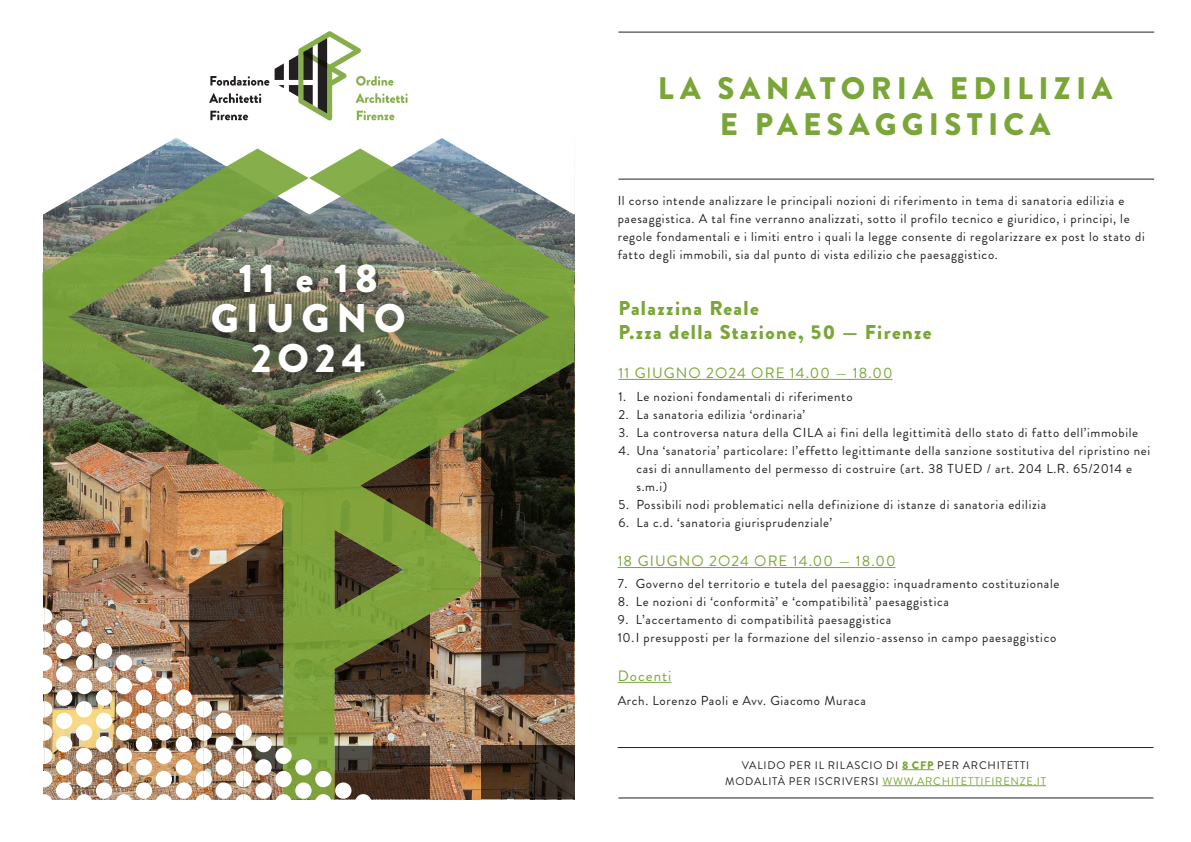
<style>
.page{position:relative;width:1191px;height:842px;background:#fff}
.page>*{position:absolute;margin:0;border:0;box-sizing:border-box;transform-origin:0 0}
.t1{font:900 40px "Brandon Grotesque";letter-spacing:.16em;color:#fff}
.t2{font:900 31.1px "Brandon Grotesque";letter-spacing:.17em;color:#79a637}
.t3{font:900 20px "Brandon Grotesque";letter-spacing:.07em;color:#79a637}
.t4{font:15px "Brandon Grotesque";letter-spacing:.07em;color:#79a637}
.t5{font:13px/18px "Brandon Grotesque";letter-spacing:.05em;color:#231f20}
.t6{font:11px "Brandon Grotesque";letter-spacing:.07em;color:#79a637}
.t7{font:11px "Brandon Grotesque";letter-spacing:.07em;color:#231f20}
.s1{font-weight:900;color:#79a637}
.s2{color:#231f20}
</style>
<div class="page">
<hr style="left:618px;top:32px;width:536px;height:1px;background:#231f20">
<hr style="left:618px;top:179px;width:536px;height:1px;background:#231f20">
<hr style="left:618px;top:797px;width:535px;height:1px;background:#231f20">
<hr style="left:617px;top:747px;width:536px;height:1px;background:#231f20">
<svg style="left:209px;top:31px;width:198px;height:89px"></svg>
<img style="left:43px;top:148px;width:531px;height:651px">
<div style="left:295px;top:759px;width:16px;height:16px;background:#fff;border-radius:50%"></div>
<svg style="left:315px;top:746px;width:115px;height:54px;background:#5a513c"></svg>
<div style="left:295px;top:782px;width:16px;height:17px;background:#fff;border-radius:50%"></div>
<div style="left:96px;top:643px;width:16px;height:16px;background:#fff;border-radius:50%"></div>
<div style="left:96px;top:666px;width:16px;height:16px;background:#fff;border-radius:50%"></div>
<div style="left:96px;top:689px;width:16px;height:17px;background:#fff;border-radius:50%"></div>
<div style="left:96px;top:713px;width:16px;height:16px;background:#fff;border-radius:50%"></div>
<div style="left:96px;top:736px;width:16px;height:16px;background:#fff;border-radius:50%"></div>
<div style="left:96px;top:759px;width:16px;height:16px;background:#fff;border-radius:50%"></div>
<div style="left:96px;top:782px;width:16px;height:17px;background:#fff;border-radius:50%"></div>
<svg style="left:76px;top:631px;width:16px;height:17px"></svg>
<div style="left:56px;top:620px;width:16px;height:16px;background:#fff;border-radius:50%"></div>
<div style="left:56px;top:643px;width:16px;height:16px;background:#fff;border-radius:50%"></div>
<svg style="left:76px;top:655px;width:16px;height:16px"></svg>
<div style="left:56px;top:666px;width:16px;height:16px;background:#fff;border-radius:50%"></div>
<svg style="left:76px;top:678px;width:16px;height:16px"></svg>
<svg style="left:76px;top:701px;width:16px;height:16px"></svg>
<div style="left:56px;top:689px;width:16px;height:17px;background:#fff;border-radius:50%"></div>
<div style="left:76px;top:724px;width:16px;height:17px;background:#fff;border-radius:8px"></div>
<div style="left:56px;top:713px;width:16px;height:16px;background:#fff;border-radius:50%"></div>
<div style="left:76px;top:748px;width:16px;height:16px;background:#fff;border-radius:8px"></div>
<div style="left:56px;top:736px;width:16px;height:16px;background:#fff;border-radius:50%"></div>
<svg style="left:76px;top:771px;width:16px;height:16px"></svg>
<div style="left:56px;top:759px;width:16px;height:16px;background:#fff;border-radius:50%"></div>
<svg style="left:76px;top:794px;width:16px;height:6px"></svg>
<div style="left:56px;top:782px;width:16px;height:17px;background:#fff;border-radius:50%"></div>
<svg style="left:43px;top:608px;width:9px;height:16px"></svg>
<svg style="left:43px;top:631px;width:9px;height:17px"></svg>
<svg style="left:43px;top:655px;width:9px;height:16px"></svg>
<svg style="left:43px;top:678px;width:9px;height:16px"></svg>
<svg style="left:43px;top:701px;width:9px;height:16px"></svg>
<svg style="left:43px;top:724px;width:9px;height:17px"></svg>
<svg style="left:43px;top:748px;width:9px;height:16px"></svg>
<svg style="left:43px;top:771px;width:9px;height:16px"></svg>
<svg style="left:43px;top:794px;width:9px;height:6px"></svg>
<img style="left:116px;top:530px;width:176px;height:270px">
<hr style="left:902px;top:769px;width:32px;height:1px;background:#79a637">
<hr style="left:882px;top:785px;width:164px;height:1px;background:#79a637">
<div style="left:200px;top:251px;width:217px;height:133px;background:#231f20;opacity:.5"></div>
<hr style="left:618px;top:379px;width:274px;height:1px;background:#79a637">
<hr style="left:617px;top:567px;width:278px;height:1px;background:#79a637">
<hr style="left:617px;top:682px;width:54px;height:1px;background:#79a637">
<p class="t1" style="left:239px;top:249px;width:140px">11 e 18</p>
<p class="t1" style="left:211px;top:289px;width:196px">GIUGNO</p>
<p class="t1" style="left:251px;top:329px;width:116px">2O24</p>
<p class="t2" style="left:658px;top:66px;width:456px">LA SANATORIA EDILIZIA</p>
<p class="t2" style="left:720px;top:102px;width:332px">E PAESAGGISTICA</p>
<p class="t5" style="left:617px;top:191px;width:528px">Il corso intende analizzare le principali nozioni di riferimento in tema di sanatoria edilizia e paesaggistica. A tal fine verranno analizzati, sotto il profilo tecnico e giuridico, i principi, le regole fondamentali e i limiti entro i quali la legge consente di regolarizzare ex post lo stato di fatto degli immobili, sia dal punto di vista edilizio che paesaggistico.</p>
<p class="t3" style="left:618px;top:294px;width:142px">Palazzina Reale</p>
<p class="t3" style="left:618px;top:318px;width:315px">P.zza della Stazione, 50 — Firenze</p>
<p class="t4" style="left:618px;top:362px;width:275px">11 GIUGNO 2O24 ORE 14.00 — 18.00</p>
<p class="t5" style="left:618px;top:388px;width:236px">1. Le nozioni fondamentali di riferimento</p>
<p class="t5" style="left:618px;top:406px;width:188px">2. La sanatoria edilizia ‘ordinaria’</p>
<p class="t5" style="left:618px;top:424px;width:521px">3. La controversa natura della CILA ai fini della legittimità dello stato di fatto dell’immobile</p>
<p class="t5" style="left:636px;top:442px;width:515px;text-indent:-18px">4. Una ‘sanatoria’ particolare: l’effetto legittimante della sanzione sostitutiva del ripristino nei casi di annullamento del permesso di costruire (art. 38 TUED / art. 204 L.R. 65/2014 e s.m.i)</p>
<p class="t5" style="left:618px;top:496px;width:429px">5. Possibili nodi problematici nella definizione di istanze di sanatoria edilizia</p>
<p class="t5" style="left:618px;top:514px;width:215px">6. La c.d. ‘sanatoria giurisprudenziale’</p>
<p class="t4" style="left:617px;top:550px;width:279px">18 GIUGNO 2O24 ORE 14.00 — 18.00</p>
<p class="t5" style="left:617px;top:575px;width:443px">7. Governo del territorio e tutela del paesaggio: inquadramento costituzionale</p>
<p class="t5" style="left:617px;top:593px;width:333px">8. Le nozioni di ‘conformità’ e ‘compatibilità’ paesaggistica</p>
<p class="t5" style="left:617px;top:611px;width:275px">9. L’accertamento di compatibilità paesaggistica</p>
<p class="t5" style="left:617px;top:629px;width:440px">10.I presupposti per la formazione del silenzio-assenso in campo paesaggistico</p>
<p class="t4" style="left:617px;top:665px;width:55px">Docenti</p>
<p class="t5" style="left:617px;top:691px;width:250px">Arch. Lorenzo Paoli e Avv. Giacomo Muraca</p>
<p class="t7" style="left:741px;top:757px;width:289px">VALIDO PER IL RILASCIO DI <span class="s1">8 CFP</span> PER ARCHITETTI</p>
<p class="t6" style="left:725px;top:773px;width:322px"><span class="s2">MODALITÀ PER ISCRIVERSI</span> WWW.ARCHITETTIFIRENZE.IT</p>
</div>
